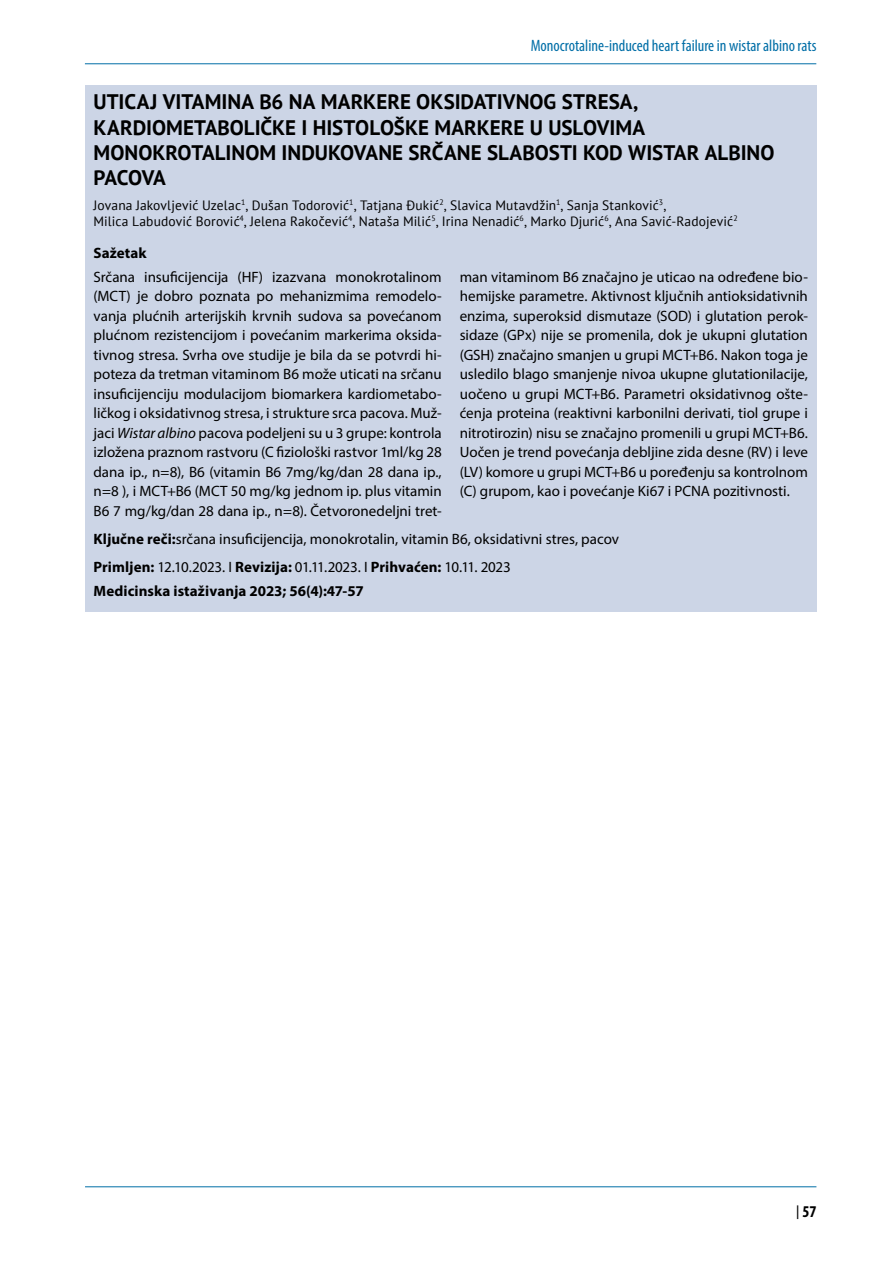
<style>
.page{position:relative;width:893px;height:1263px;background:#fff}
.page>*{position:absolute;margin:0;border:0;box-sizing:border-box;transform-origin:0 0}
.t1{font:700 21px/25.2px "PT Sans";color:#000}
.t2{font:condensed 16.5px "Myriad Pro";color:#006ea7}
.t3{font:700 condensed 16.5px "Myriad Pro";color:#000}
.t4{font:15px/19.5px "Myriad Pro";color:#000;text-align:justify}
.t5{font:700 15px "Myriad Pro";letter-spacing:.005em;color:#000}
.t6{font:13.5px/16.2px "PT Sans";letter-spacing:.01em;color:#000}
.s1{font-style:italic}
.s2{font-weight:700}
.s3{font-family:"PT Sans";font-weight:400;font-stretch:normal}
</style>
<div class="page">
<hr style="left:85px;top:1186px;width:731px;height:1px;background:#006ea7">
<hr style="left:85px;top:63px;width:731px;height:1px;background:#006ea7">
<div style="left:85px;top:85px;width:731px;height:527px;background:#ccd5e6"></div>
<p class="t2" style="left:531px;top:35px;width:287px">Monocrotaline-induced heart failure in wistar albino rats</p>
<h1 class="t1" style="left:94px;top:89px;width:682px">UTICAJ VITAMINA B6 NA MARKERE OKSIDATIVNOG STRESA, KARDIOMETABOLIČKE I HISTOLOŠKE MARKERE U USLOVIMA MONOKROTALINOM INDUKOVANE SRČANE SLABOSTI KOD WISTAR ALBINO PACOVA</h1>
<p class="t6" style="left:94px;top:196px;width:646px">Jovana Jakovljević Uzelac<sup>1</sup>, Dušan Todorović<sup>1</sup>, Tatjana Đukić<sup>2</sup>, Slavica Mutavdžin<sup>1</sup>, Sanja Stanković<sup>3</sup>,<br>Milica Labudović Borović<sup>4</sup>, Jelena Rakočević<sup>4</sup>, Nataša Milić<sup>5</sup>, Irina Nenadić<sup>6</sup>, Marko Djurić<sup>6</sup>, Ana Savić-Radojević<sup>2</sup></p>
<p class="t5" style="left:94px;top:243px;width:55px">Sažetak</p>
<p class="t4" style="left:94px;top:267px;width:350px">Srčana insuficijencija (HF) izazvana monokrotalinom (MCT) je dobro poznata po mehanizmima remodelo&shy;vanja plućnih arterijskih krvnih sudova sa povećanom plućnom rezistencijom i povećanim markerima oksida&shy;tivnog stresa. Svrha ove studije je bila da se potvrdi hi&shy;poteza da tretman vitaminom B6 može uticati na srčanu insuficijenciju modulacijom biomarkera kardiometabo&shy;ličkog i oksidativnog stresa, i strukture srca pacova. Muž&shy;jaci <span class="s1">Wistar albino</span> pacova podeljeni su u 3 grupe: kontrola izložena praznom rastvoru (C fiziološki rastvor 1ml/kg 28 dana ip., n=8), B6 (vitamin B6 7mg/kg/dan 28 dana ip., n=8 ), i MCT+B6 (MCT 50 mg/kg jednom ip. plus vitamin B6 7 mg/kg/dan 28 dana ip., n=8). Četvoronedeljni tret-</p>
<p class="t4" style="left:460px;top:267px;width:350px">man vitaminom B6 značajno je uticao na određene bio&shy;hemijske parametre. Aktivnost ključnih antioksidativnih enzima, superoksid dismutaze (SOD) i glutation perok&shy;sidaze (GPx) nije se promenila, dok je ukupni glutation (GSH) značajno smanjen u grupi MCT+B6. Nakon toga je usledilo blago smanjenje nivoa ukupne glutationilacije, uočeno u grupi MCT+B6. Parametri oksidativnog ošte&shy;ćenja proteina (reaktivni karbonilni derivati, tiol grupe i nitrotirozin) nisu se značajno promenili u grupi MCT+B6.<br>Uočen je trend povećanja debljine zida desne (RV) i leve (LV) komore u grupi MCT+B6 u poređenju sa kontrolnom (C) grupom, kao i povećanje Ki67 i PCNA pozitivnosti.</p>
<p class="t4" style="left:94px;top:525px;width:527px;line-height:28px"><span class="s2">Ključne reči:</span>srčana insuficijencija, monokrotalin, vitamin B6, oksidativni stres, pacov<br><span class="s2">Primljen:</span> 12.10.2023. I <span class="s2">Revizija:</span> 01.11.2023. I <span class="s2">Prihvaćen:</span> 10.11. 2023</p>
<p class="t5" style="left:94px;top:581px;width:272px">Medicinska istaživanja 2023; 56(4):47-57</p>
<p class="t3" style="left:796px;top:1201px;width:22px"><span class="s3">|</span> 57</p>
</div>
